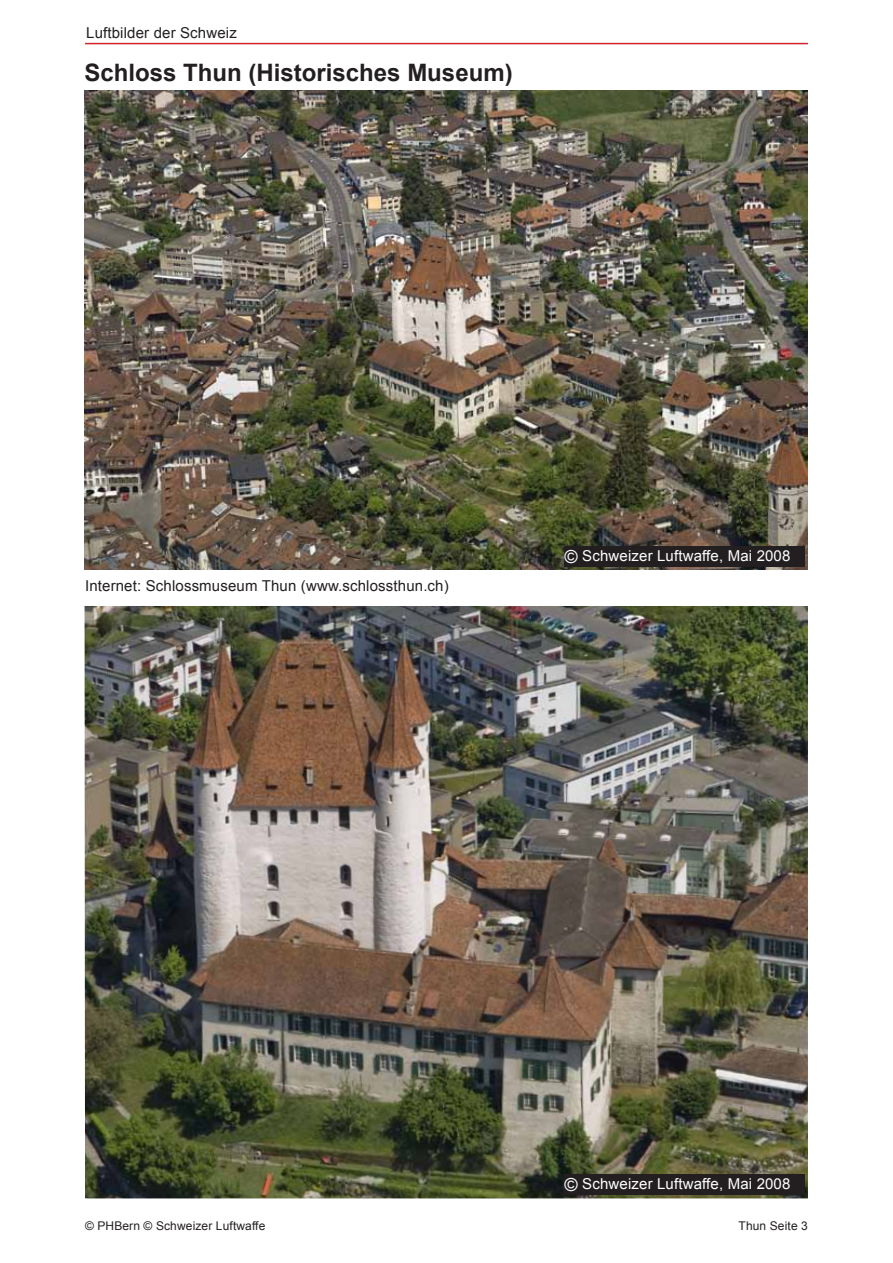
<style>
.page{position:relative;width:893px;height:1263px;background:#fff}
.page>*{position:absolute;margin:0;border:0;box-sizing:border-box;transform-origin:0 0}
.t1{font:700 24px "Arial";color:#231f20}
.t2{font:15px "Arial";letter-spacing:.01em;color:#fff}
.t3{font:15px "Arial";letter-spacing:.01em;color:#231f20}
.t4{font:12px "Arial";letter-spacing:.01em;color:#231f20}
.s1{font-size:18px}
</style>
<div class="page">
<hr style="left:85px;top:43px;width:723px;height:1px;background:#d2232a">
<img style="left:85px;top:90px;width:723px;height:480px">
<img style="left:85px;top:606px;width:723px;height:592px">
<div style="left:564px;top:546px;width:241px;height:21px;background:#231f20"></div>
<div style="left:564px;top:1175px;width:241px;height:20px;background:#231f20"></div>
<p class="t3" style="left:86px;top:22px;width:152px">Luftbilder der Schweiz</p>
<h1 class="t1" style="left:85px;top:57px;width:430px">Schloss Thun (Historisches Museum)</h1>
<p class="t3" style="left:85px;top:576px;width:365px">Internet: Schlossmuseum Thun (www.schlossthun.ch)</p>
<p class="t2" style="left:564px;top:546px;width:227px"><span class="s1">©</span> Schweizer Luftwaffe, Mai 2008</p>
<p class="t2" style="left:564px;top:1174px;width:227px"><span class="s1">©</span> Schweizer Luftwaffe, Mai 2008</p>
<p class="t2" style="left:646px;top:1174px;width:156px"><span class="s1">©</span> Schweizer Luftwaffe</p>
<p class="t4" style="left:85px;top:1218px;width:182px">© PHBern © Schweizer Luftwaffe</p>
<p class="t4" style="left:739px;top:1218px;width:71px">Thun Seite 3</p>
</div>
